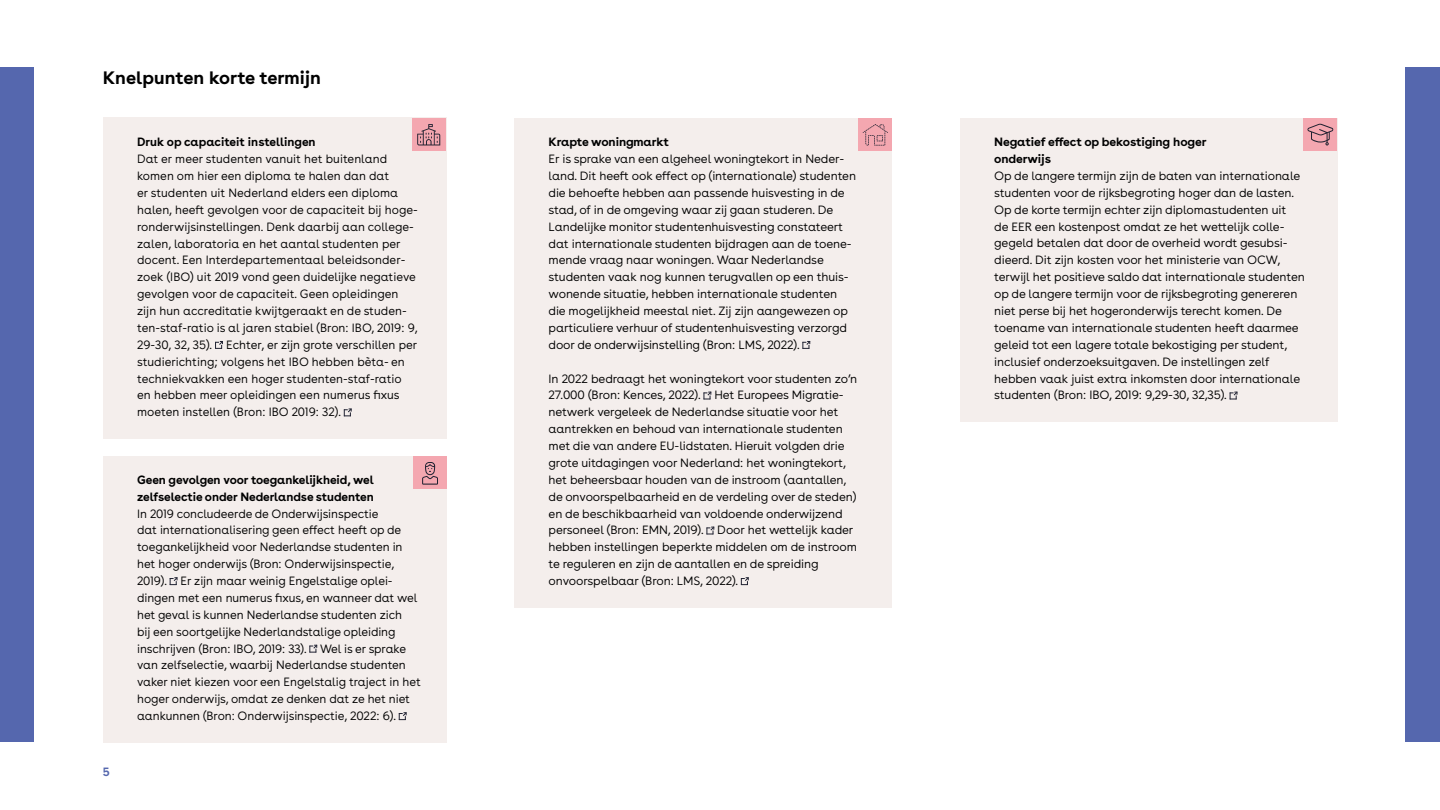
<style>
.page{position:relative;width:1440px;height:810px;background:#fff}
.page>*{position:absolute;margin:0;border:0;box-sizing:border-box;transform-origin:0 0}
.H3_Titel_3{font:700 18px "Buenos Aires";color:#000}
.P2_broodtekst_in_vak{font:300 12px/16.9px "Buenos Aires";letter-spacing:-.01em;color:#000}
.P2_broodtekst_in_vak-2{font:700 12px/16.9px "Buenos Aires";letter-spacing:-.01em;color:#000}
.t1{font:700 12px "Buenos Aires";color:#5567ae}
</style>
<div class="page">
<div style="left:0;top:68px;width:34px;height:674px;background:#5567ae"></div>
<div style="left:1406px;top:68px;width:34px;height:674px;background:#5567ae"></div>
<div style="left:103px;top:117px;width:343px;height:322px;background:#f4eeec"></div>
<div style="left:103px;top:456px;width:343px;height:286px;background:#f4eeec"></div>
<div style="left:960px;top:118px;width:377px;height:304px;background:#f4eeec"></div>
<div style="left:515px;top:118px;width:377px;height:490px;background:#f4eeec"></div>
<svg style="left:215px;top:341px;width:8px;height:8px"></svg>
<svg style="left:344px;top:408px;width:8px;height:9px"></svg>
<svg style="left:170px;top:577px;width:8px;height:8px"></svg>
<svg style="left:309px;top:645px;width:8px;height:8px"></svg>
<svg style="left:399px;top:712px;width:8px;height:8px"></svg>
<svg style="left:802px;top:341px;width:9px;height:8px"></svg>
<svg style="left:704px;top:391px;width:8px;height:9px"></svg>
<svg style="left:707px;top:526px;width:8px;height:9px"></svg>
<svg style="left:741px;top:577px;width:8px;height:8px"></svg>
<div style="left:859px;top:118px;width:33px;height:34px;background:#f4a7b0"></div>
<div style="left:413px;top:456px;width:33px;height:33px;background:#f4a7b0"></div>
<svg style="left:422px;top:462px;width:16px;height:23px"></svg>
<svg style="left:863px;top:124px;width:25px;height:22px"></svg>
<div style="left:412px;top:118px;width:34px;height:33px;background:#f4a7b0"></div>
<svg style="left:417px;top:124px;width:23px;height:21px"></svg>
<svg style="left:1230px;top:391px;width:8px;height:9px"></svg>
<div style="left:1304px;top:118px;width:33px;height:33px;background:#f4a7b0"></div>
<svg style="left:1307px;top:124px;width:26px;height:22px"></svg>
<p class="H3_Titel_3" style="left:103px;top:67px;width:220px">Knelpunten korte termijn</p>
<p class="P2_broodtekst_in_vak-2" style="left:137px;top:135px;width:180px">Druk op capaciteit instellingen</p>
<p class="P2_broodtekst_in_vak" style="left:137px;top:151px;width:282px">Dat er meer studenten vanuit het buitenland komen om hier een diploma te halen dan dat<br>er studenten uit Nederland elders een diploma halen, heeft gevolgen voor de capaciteit bij hoge&shy;ronderwijsinstellingen. Denk daarbij aan college&shy;zalen, laboratoria en het aantal studenten per docent. Een Interdepartementaal beleidsonder&shy;zoek (IBO) uit 2019 vond geen duidelijke negatieve gevolgen voor de capaciteit. Geen opleidingen zijn hun accreditatie kwijtgeraakt en de studen&shy;ten-staf-ratio is al jaren stabiel (Bron: IBO, 2019: 9, 29-30, 32, 35). Echter, er zijn grote verschillen per studierichting; volgens het IBO hebben bèta- en techniekvakken een hoger studenten-staf-ratio en hebben meer opleidingen een numerus fixus moeten instellen (Bron: IBO 2019: 32).</p>
<p class="t1" style="left:103px;top:765px;width:8px">5</p>
<p class="P2_broodtekst_in_vak-2" style="left:137px;top:472px;width:238px">Geen gevolgen voor toegankelijkheid, wel zelfselectie onder Nederlandse studenten</p>
<p class="P2_broodtekst_in_vak" style="left:137px;top:505px;width:285px">In 2019 concludeerde de Onderwijsinspectie<br>dat internationalisering geen effect heeft op de toegankelijkheid voor Nederlandse studenten in het hoger onderwijs (Bron: Onderwijsinspectie, 2019). Er zijn maar weinig Engelstalige oplei&shy;dingen met een numerus fixus, en wanneer dat wel het geval is kunnen Nederlandse studenten zich<br>bij een soortgelijke Nederlandstalige opleiding inschrijven (Bron: IBO, 2019: 33). Wel is er sprake van zelfselectie, waarbij Nederlandse studenten vaker niet kiezen voor een Engelstalig traject in het hoger onderwijs, omdat ze denken dat ze het niet aankunnen (Bron: Onderwijsinspectie, 2022: 6).</p>
<p class="P2_broodtekst_in_vak-2" style="left:549px;top:135px;width:122px">Krapte woningmarkt</p>
<p class="P2_broodtekst_in_vak" style="left:549px;top:151px;width:309px">Er is sprake van een algeheel woningtekort in Neder&shy;land. Dit heeft ook effect op (internationale) studenten die behoefte hebben aan passende huisvesting in de stad, of in de omgeving waar zij gaan studeren. De Landelijke monitor studentenhuisvesting constateert dat internationale studenten bijdragen aan de toene&shy;mende vraag naar woningen. Waar Nederlandse studenten vaak nog kunnen terugvallen op een thuis&shy;wonende situatie, hebben internationale studenten die mogelijkheid meestal niet. Zij zijn aangewezen op particuliere verhuur of studentenhuisvesting verzorgd door de onderwijsinstelling (Bron: LMS, 2022).</p>
<p class="P2_broodtekst_in_vak" style="left:549px;top:370px;width:310px">In 2022 bedraagt het woningtekort voor studenten zo’n 27.000 (Bron: Kences, 2022). Het Europees Migratie&shy;netwerk vergeleek de Nederlandse situatie voor het aantrekken en behoud van internationale studenten met die van andere EU-lidstaten. Hieruit volgden drie grote uitdagingen voor Nederland: het woningtekort, het beheersbaar houden van de instroom (aantallen, de onvoorspelbaarheid en de verdeling over de steden) en de beschikbaarheid van voldoende onderwijzend personeel (Bron: EMN, 2019). Door het wettelijk kader hebben instellingen beperkte middelen om de instroom te reguleren en zijn de aantallen en de spreiding onvoorspelbaar (Bron: LMS, 2022).</p>
<p class="P2_broodtekst_in_vak-2" style="left:994px;top:135px;width:214px">Negatief effect op bekostiging hoger onderwijs</p>
<p class="P2_broodtekst_in_vak" style="left:994px;top:168px;width:312px">Op de langere termijn zijn de baten van internationale studenten voor de rijksbegroting hoger dan de lasten.<br>Op de korte termijn echter zijn diplomastudenten uit<br>de EER een kostenpost omdat ze het wettelijk colle&shy;gegeld betalen dat door de overheid wordt gesubsi&shy;dieerd. Dit zijn kosten voor het ministerie van OCW, terwijl het positieve saldo dat internationale studenten op de langere termijn voor de rijksbegroting genereren niet perse bij het hogeronderwijs terecht komen. De toename van internationale studenten heeft daarmee geleid tot een lagere totale bekostiging per student, inclusief onderzoeksuitgaven. De instellingen zelf hebben vaak juist extra inkomsten door internationale studenten (Bron: IBO, 2019: 9,29-30, 32,35).</p>
</div>
